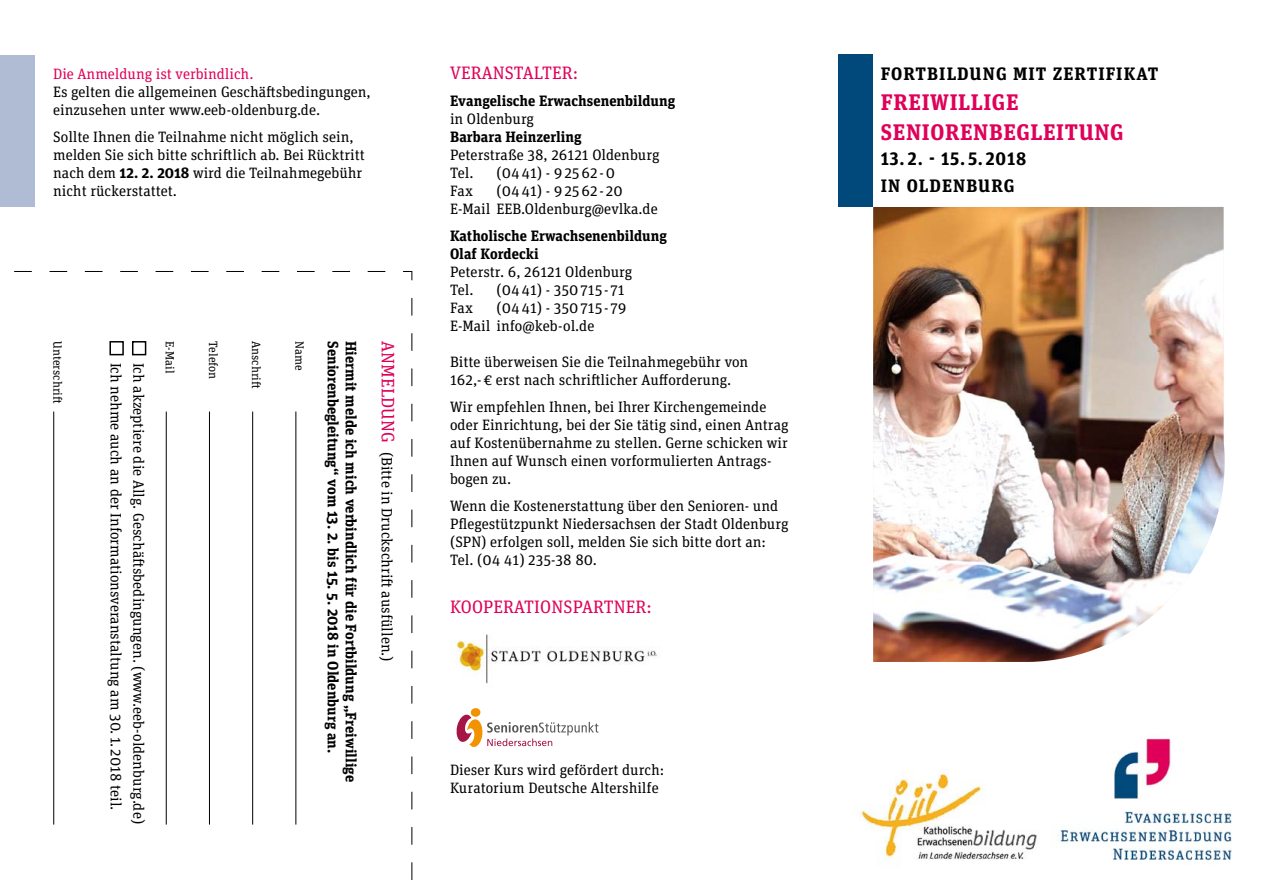
<style>
.page{position:relative;width:1263px;height:893px;background:#fff}
.page>*{position:absolute;margin:0;border:0;box-sizing:border-box;transform-origin:0 0}
.t1{font:700 22.5px/30px "Unit Slab Pro";letter-spacing:.03em;color:#e00059}
.t2{font:700 18px/27px "Unit Slab Pro";letter-spacing:.06em;color:#000}
.t3{font:18px "Unit Slab Pro";letter-spacing:.01em;color:#e00059}
.t4{font:15px/18px "Unit Slab Pro";color:#000}
.t5{font:700 15px/18px "Unit Slab Pro";color:#000}
.t6{font:15px "Unit Slab Pro";color:#e00059}
.t7{font:12px "Unit Slab Pro";color:#000}
.s1{font-weight:700}
.s2{font-size:18px;color:#e00059}
</style>
<div class="page">
<img style="left:873px;top:207px;width:351px;height:455px">
<div style="left:0;top:55px;width:35px;height:152px;background:#afbcd4"></div>
<div style="left:838px;top:54px;width:35px;height:153px;background:#00497a"></div>
<svg style="left:456px;top:708px;width:142px;height:39px"></svg>
<img style="left:454px;top:634px;width:203px;height:50px">
<img style="left:1059px;top:738px;width:173px;height:123px">
<img style="left:860px;top:772px;width:177px;height:88px">
<svg style="left:14px;top:271px;width:399px;height:609px"></svg>
<p class="t6" style="left:53px;top:63px;width:202px">Die Anmeldung ist verbindlich.</p>
<p class="t4" style="left:53px;top:82px;width:319px">Es gelten die allgemeinen Geschäftsbedingungen, einzusehen unter www.eeb-oldenburg.de.</p>
<p class="t4" style="left:53px;top:127px;width:313px">Sollte Ihnen die Teilnahme nicht möglich sein, melden Sie sich bitte schriftlich ab. Bei Rücktritt nach dem <span class="s1">12. 2. 2018</span> wird die Teilnahmegebühr nicht rückerstattet.</p>
<p class="t7" style="left:66px;top:341px;width:64px;rotate:90deg">Unterschrift</p>
<p class="t4" style="left:126px;top:363px;width:449px;rotate:90deg">Ich nehme auch an der Informationsveranstaltung am 30.1.2018 teil.</p>
<p class="t4" style="left:148px;top:363px;width:463px;rotate:90deg">Ich akzeptiere die Allg. Geschäftsbedingungen. (www.eeb-oldenburg.de)</p>
<p class="t7" style="left:178px;top:341px;width:34px;rotate:90deg">E-Mail</p>
<p class="t7" style="left:221px;top:341px;width:40px;rotate:90deg">Telefon</p>
<p class="t7" style="left:264px;top:341px;width:49px;rotate:90deg">Anschrift</p>
<p class="t7" style="left:308px;top:341px;width:31px;rotate:90deg">Name</p>
<p class="t5" style="left:343px;top:341px;width:414px;rotate:90deg">Seniorenbegleitung“ vom 13. 2. bis 15. 5. 2018 in Oldenburg an.</p>
<p class="t5" style="left:361px;top:341px;width:442px;rotate:90deg">Hiermit melde ich mich verbindlich für die Fortbildung „Freiwillige</p>
<p class="t4" style="left:397px;top:341px;width:322px;rotate:90deg"><span class="s2">ANMELDUNG</span> (Bitte in Druckschrift ausfüllen.)</p>
<p class="t3" style="left:450px;top:60px;width:129px">VERANSTALTER:</p>
<p class="t5" style="left:450px;top:91px;width:227px">Evangelische Erwachsenenbildung</p>
<p class="t4" style="left:450px;top:109px;width:85px">in Oldenburg</p>
<p class="t5" style="left:450px;top:127px;width:133px">Barbara Heinzerling</p>
<p class="t4" style="left:450px;top:145px;width:211px">Peterstraße 38, 26121 Oldenburg<br>Tel.</p>
<p class="t4" style="left:496px;top:163px;width:120px">(0441) - 92562-0</p>
<p class="t4" style="left:450px;top:181px;width:209px;text-indent:46px">(0441) - 92562-20<br>E-Mail EEB.Oldenburg@evlka.de</p>
<p class="t5" style="left:450px;top:226px;width:218px">Katholische Erwachsenenbildung<br>Olaf Kordecki</p>
<p class="t4" style="left:450px;top:262px;width:184px">Peterstr. 6, 26121 Oldenburg<br>Tel.</p>
<p class="t4" style="left:450px;top:181px;width:24px">Fax</p>
<p class="t4" style="left:496px;top:280px;width:130px">(0441) - 350715- 71</p>
<p class="t4" style="left:450px;top:298px;width:178px;text-indent:46px">(0441) - 350715- 79<br>E-Mail info@keb-ol.de</p>
<p class="t4" style="left:450px;top:352px;width:300px">Bitte überweisen Sie die Teilnahmegebühr von<br>162,-€ erst nach schriftlicher Aufforderung.</p>
<p class="t4" style="left:450px;top:397px;width:340px">Wir empfehlen Ihnen, bei Ihrer Kirchengemeinde oder Einrichtung, bei der Sie tätig sind, einen Antrag auf Kostenübernahme zu stellen. Gerne schicken wir Ihnen auf Wunsch einen vorformulierten Antrags&shy;bogen zu.</p>
<p class="t4" style="left:450px;top:496px;width:340px">Wenn die Kostenerstattung über den Senioren- und Pflegestützpunkt Niedersachsen der Stadt Oldenburg (SPN) erfolgen soll, melden Sie sich bitte dort an:<br>Tel. (04 41) 235-38 80.</p>
<p class="t3" style="left:450px;top:594px;width:203px">KOOPERATIONSPARTNER:</p>
<p class="t4" style="left:450px;top:298px;width:24px">Fax</p>
<p class="t4" style="left:450px;top:760px;width:216px">Dieser Kurs wird gefördert durch:<br>Kuratorium Deutsche Altershilfe</p>
<p class="t2" style="left:881px;top:59px;width:279px">FORTBILDUNG MIT ZERTIFIKAT</p>
<h1 class="t1" style="left:881px;top:86px;width:244px">FREIWILLIGE<br>SENIORENBEGLEITUNG</h1>
<p class="t2" style="left:881px;top:145px;width:147px">13. 2. - 15. 5.2018<br>IN OLDENBURG</p>
</div>
